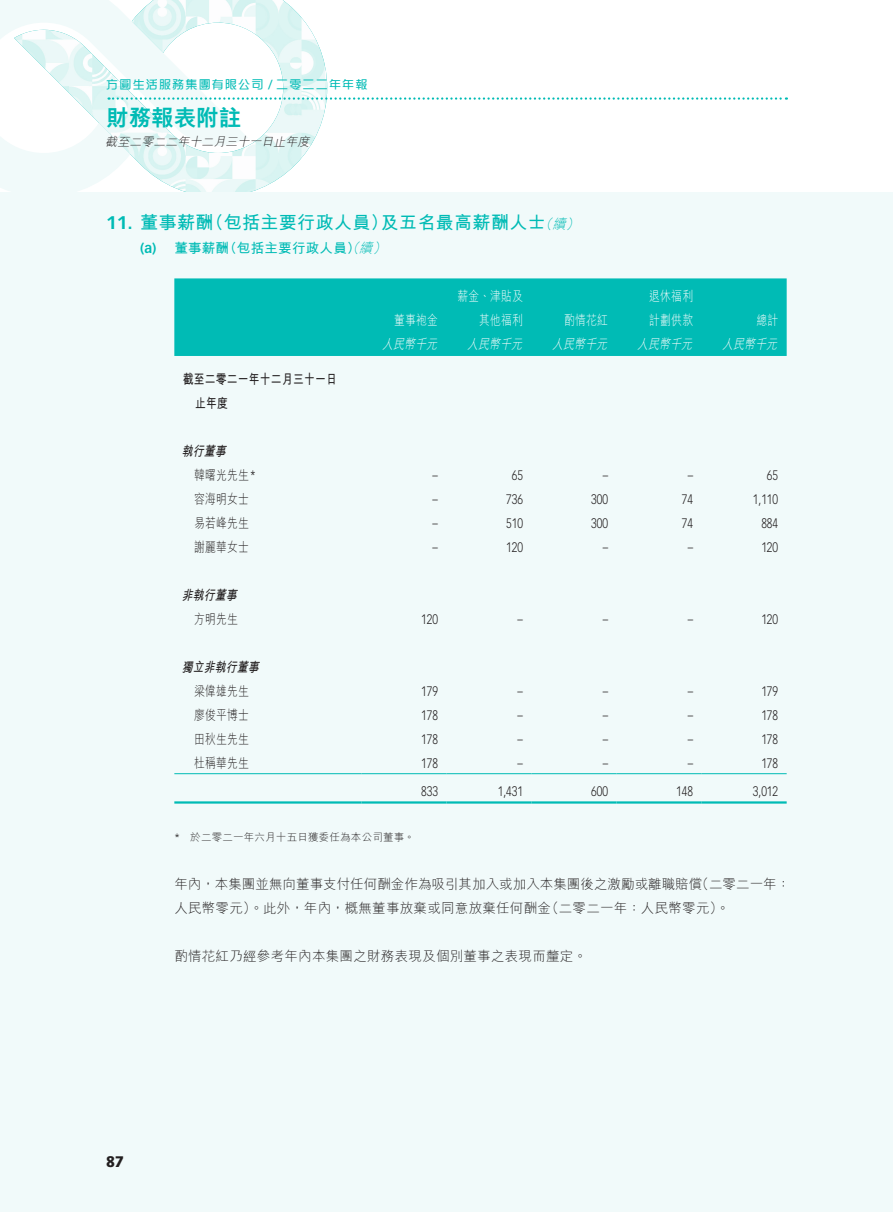
<style>
.page{position:relative;width:893px;height:1212px;background:#fff}
.page>*{position:absolute;margin:0;border:0;box-sizing:border-box;transform-origin:0 0}
.t1{font:800 22.5px "M Hei HK";color:#00bbb5}
.t2{font:700 18px "M Hei HK";letter-spacing:.02em;color:#00bbb5}
.t3{font:900 15px "Vectora LT Std";color:#231f20}
.t4{font:300 13.5px/24px "M Hei HK";letter-spacing:.02em;color:#231f20}
.t5{font:300 13.5px "Vectora LT Std";color:#231f20;scale:.8 1}
.t6{font:300 13.5px "M Hei HK";letter-spacing:.02em;color:#231f20;scale:.8 1}
.t7{font:300 13.5px "M Hei HK";letter-spacing:.02em;color:#fff;scale:.8 1}
.t8{font:italic 300 13.5px "M Hei HK";color:#fff;scale:.8 1}
.t9{font:700 13.5px/24px "M Hei HK";letter-spacing:.02em;color:#231f20;scale:.8 1}
.t10{font:italic 700 13.5px "M Hei HK";color:#231f20;scale:.8 1}
.t11{font:700 13.5px "M Hei HK";letter-spacing:.02em;color:#00bbb5}
.t12{font:italic 300 13.5px "M Hei HK";color:#00bbb5}
.t13{font:700 13.5px "Vectora LT Std";color:#00bbb5}
.t14{font:500 12px "MJ Ngai HK";letter-spacing:.1em;color:#00bbb5}
.t15{font:italic 300 12px "M Hei HK";color:#231f20}
.t16{font:300 10.5px "M Hei HK";letter-spacing:.02em;color:#231f20}
.t17{font:300 10.5px "Vectora LT Std";color:#231f20}
.s1{font-family:"Century Gothic";font-weight:700;font-size:11.25px}
.s2{font-family:"Vectora LT Std"}
.s3{font-weight:300;font-style:italic}
</style>
<div class="page">
<img style="left:248px;top:0;width:79px;height:192px">
<svg style="left:0;top:0;width:248px;height:192px;fill:#f1fafa"></svg>
<div style="left:0;top:192px;width:893px;height:1020px;background:#f1fafa"></div>
<svg style="left:109px;top:97px;width:678px;height:3px"></svg>
<div style="left:174px;top:278px;width:613px;height:78px;background:#00bbb5"></div>
<hr style="left:174px;top:773px;width:187px;height:1px;background:#00bbb5">
<hr style="left:361px;top:773px;width:85px;height:1px;background:#00bbb5">
<hr style="left:446px;top:773px;width:85px;height:1px;background:#00bbb5">
<hr style="left:531px;top:773px;width:86px;height:1px;background:#00bbb5">
<hr style="left:617px;top:773px;width:85px;height:1px;background:#00bbb5">
<hr style="left:702px;top:773px;width:85px;height:1px;background:#00bbb5">
<hr style="left:174px;top:801px;width:187px;height:2px;background:#00bbb5">
<hr style="left:361px;top:801px;width:85px;height:2px;background:#00bbb5">
<hr style="left:446px;top:801px;width:85px;height:2px;background:#00bbb5">
<hr style="left:531px;top:801px;width:86px;height:2px;background:#00bbb5">
<hr style="left:617px;top:801px;width:85px;height:2px;background:#00bbb5">
<hr style="left:702px;top:801px;width:85px;height:2px;background:#00bbb5">
<p class="t14" style="left:106px;top:78px;width:263px">方圓生活服務集團有限公司 <span class="s1">/</span> 二零二二年年報</p>
<h1 class="t1" style="left:106px;top:107px;width:136px">財務報表附註</h1>
<p class="t15" style="left:105px;top:135px;width:208px">截至二零二二年十二月三十一日止年度</p>
<h2 class="t2" style="left:206px;top:209px;width:184px">（包括主要行政人員）</h2>
<h2 class="t2" style="left:381px;top:209px;width:166px">及五名最高薪酬人士</h2>
<h2 class="t2" style="left:106px;top:209px;width:109px"><span class="s2">11.</span> 董事薪酬</h2>
<p class="t12" style="left:552px;top:217px;width:18px">續</p>
<p class="t12" style="left:539px;top:217px;width:18px">（</p>
<p class="t12" style="left:566px;top:217px;width:18px">(</p>
<p class="t13" style="left:140px;top:240px;width:18px">a( )</p>
<p class="t12" style="left:359px;top:241px;width:18px">續</p>
<p class="t11" style="left:223px;top:238px;width:140px">（包括主要行政人員）<span class="s3">（</span></p>
<p class="t12" style="left:373px;top:241px;width:18px">(</p>
<p class="t11" style="left:174px;top:238px;width:56px">董事薪酬</p>
<p class="t7" style="left:458px;top:289px;width:83px">薪金、津貼及</p>
<p class="t7" style="left:649px;top:289px;width:56px">退休福利</p>
<p class="t7" style="left:394px;top:313px;width:56px">董事袍金</p>
<p class="t7" style="left:479px;top:313px;width:56px">其他福利</p>
<p class="t7" style="left:564px;top:313px;width:56px">酌情花紅</p>
<p class="t7" style="left:649px;top:313px;width:56px">計劃供款</p>
<p class="t7" style="left:756px;top:313px;width:29px">總計</p>
<p class="t8" style="left:382px;top:337px;width:74px">人民幣千元</p>
<p class="t8" style="left:467px;top:337px;width:74px">人民幣千元</p>
<p class="t8" style="left:552px;top:337px;width:74px">人民幣千元</p>
<p class="t8" style="left:637px;top:337px;width:74px">人民幣千元</p>
<p class="t8" style="left:722px;top:337px;width:74px">人民幣千元</p>
<p class="t9" style="left:195px;top:366px;width:179px;text-indent:-12px">截至二零二一年十二月三十一日止年度</p>
<p class="t10" style="left:182px;top:441px;width:61px">執行董事</p>
<p class="t6" style="left:194px;top:468px;width:79px">韓曙光先生<span class="s2">*</span></p>
<p class="t5" style="left:433px;top:467px;width:8px">–</p>
<p class="t5" style="left:512px;top:467px;width:16px">65</p>
<p class="t5" style="left:603px;top:467px;width:8px">–</p>
<p class="t5" style="left:688px;top:467px;width:8px">–</p>
<p class="t5" style="left:767px;top:467px;width:16px">65</p>
<p class="t6" style="left:194px;top:492px;width:70px">容海明女士</p>
<p class="t5" style="left:433px;top:491px;width:8px">–</p>
<p class="t5" style="left:506px;top:491px;width:23px">736</p>
<p class="t5" style="left:591px;top:491px;width:23px">300</p>
<p class="t5" style="left:682px;top:491px;width:16px">74</p>
<p class="t5" style="left:753px;top:491px;width:33px">1,110</p>
<p class="t6" style="left:194px;top:516px;width:70px">易若峰先生</p>
<p class="t5" style="left:433px;top:515px;width:8px">–</p>
<p class="t5" style="left:506px;top:515px;width:23px">510</p>
<p class="t5" style="left:591px;top:515px;width:23px">300</p>
<p class="t5" style="left:682px;top:515px;width:16px">74</p>
<p class="t5" style="left:761px;top:515px;width:23px">884</p>
<p class="t6" style="left:194px;top:540px;width:70px">謝麗華女士</p>
<p class="t10" style="left:182px;top:585px;width:75px">非執行董事</p>
<p class="t5" style="left:433px;top:539px;width:8px">–</p>
<p class="t5" style="left:506px;top:539px;width:23px">120</p>
<p class="t5" style="left:603px;top:539px;width:8px">–</p>
<p class="t5" style="left:688px;top:539px;width:8px">–</p>
<p class="t5" style="left:761px;top:539px;width:23px">120</p>
<p class="t6" style="left:194px;top:612px;width:56px">方明先生</p>
<p class="t10" style="left:182px;top:657px;width:102px">獨立非執行董事</p>
<p class="t5" style="left:421px;top:611px;width:23px">120</p>
<p class="t5" style="left:518px;top:611px;width:8px">–</p>
<p class="t5" style="left:603px;top:611px;width:8px">–</p>
<p class="t5" style="left:688px;top:611px;width:8px">–</p>
<p class="t5" style="left:761px;top:611px;width:23px">120</p>
<p class="t6" style="left:194px;top:684px;width:70px">梁偉雄先生</p>
<p class="t5" style="left:421px;top:683px;width:23px">179</p>
<p class="t5" style="left:518px;top:683px;width:8px">–</p>
<p class="t5" style="left:603px;top:683px;width:8px">–</p>
<p class="t5" style="left:688px;top:683px;width:8px">–</p>
<p class="t5" style="left:761px;top:683px;width:23px">179</p>
<p class="t6" style="left:194px;top:708px;width:70px">廖俊平博士</p>
<p class="t5" style="left:421px;top:707px;width:23px">178</p>
<p class="t5" style="left:518px;top:707px;width:8px">–</p>
<p class="t5" style="left:603px;top:707px;width:8px">–</p>
<p class="t5" style="left:688px;top:707px;width:8px">–</p>
<p class="t5" style="left:761px;top:707px;width:23px">178</p>
<p class="t6" style="left:194px;top:732px;width:70px">田秋生先生</p>
<p class="t5" style="left:421px;top:731px;width:23px">178</p>
<p class="t5" style="left:518px;top:731px;width:8px">–</p>
<p class="t5" style="left:603px;top:731px;width:8px">–</p>
<p class="t5" style="left:688px;top:731px;width:8px">–</p>
<p class="t5" style="left:761px;top:731px;width:23px">178</p>
<p class="t6" style="left:194px;top:756px;width:70px">杜稱華先生</p>
<p class="t5" style="left:421px;top:755px;width:23px">178</p>
<p class="t5" style="left:518px;top:755px;width:8px">–</p>
<p class="t5" style="left:603px;top:755px;width:8px">–</p>
<p class="t5" style="left:688px;top:755px;width:8px">–</p>
<p class="t5" style="left:761px;top:755px;width:23px">178</p>
<p class="t5" style="left:421px;top:784px;width:23px">833</p>
<p class="t5" style="left:498px;top:784px;width:33px">1,431</p>
<p class="t5" style="left:591px;top:784px;width:23px">600</p>
<p class="t5" style="left:676px;top:784px;width:23px">148</p>
<p class="t5" style="left:753px;top:784px;width:33px">3,012</p>
<p class="t17" style="left:174px;top:831px;width:7px">*</p>
<p class="t16" style="left:190px;top:831px;width:226px">於二零二一年六月十五日獲委任為本公司董事。</p>
<p class="t4" style="left:545px;top:871px;width:186px;text-indent:-371px">年內，本集團並無向董事支付任何酬金作為吸引其加入或加入本集團後之激勵或離職賠償<br>（二零二一年：人民幣零元。(</p>
<p class="t4" style="left:696px;top:871px;width:96px">（二零二一年：</p>
<p class="t4" style="left:174px;top:895px;width:378px">人民幣零元）。此外，年內，概無董事放棄或同意放棄任何酬金</p>
<p class="t4" style="left:174px;top:943px;width:414px">酌情花紅乃經參考年內本集團之財務表現及個別董事之表現而釐定。</p>
<p class="t3" style="left:106px;top:1152px;width:19px">87</p>
</div>
